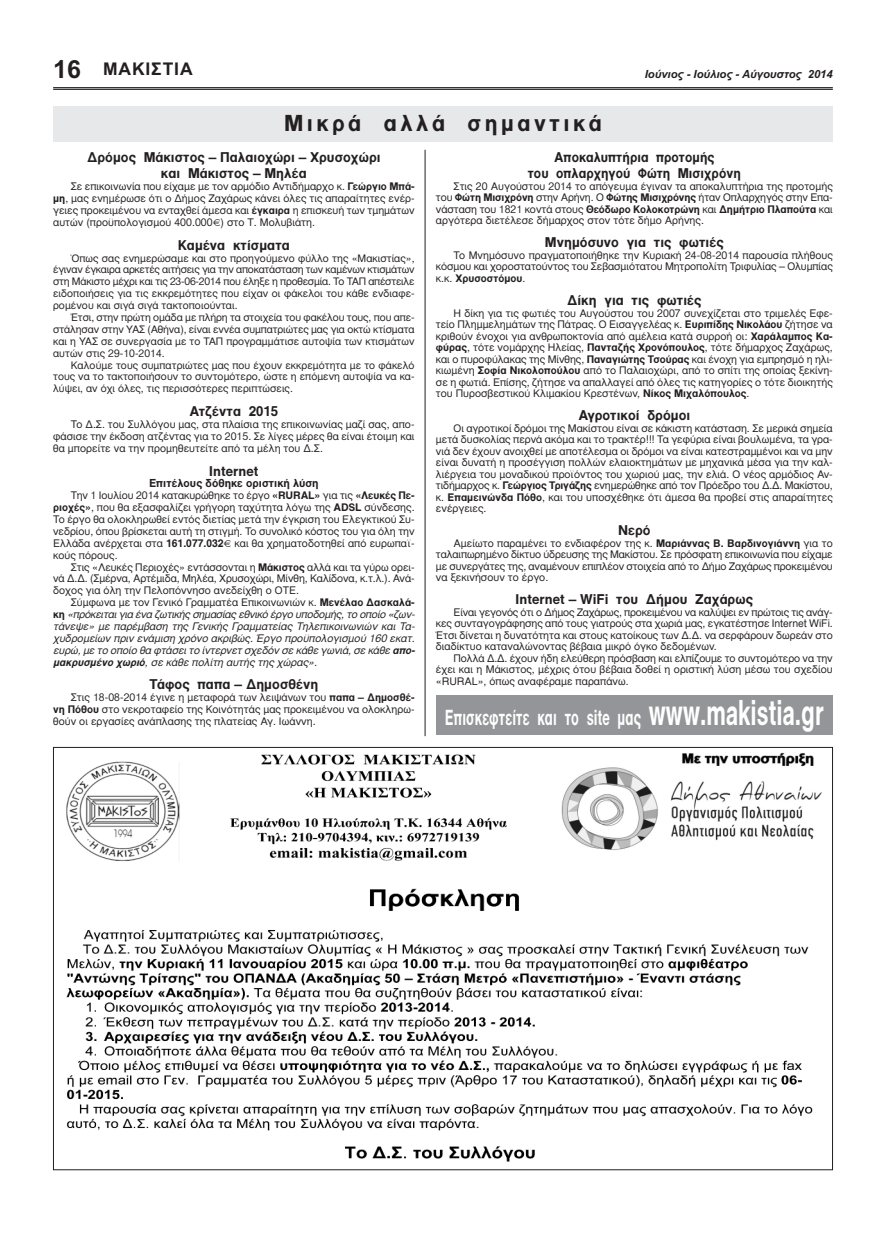
<style>
.page{position:relative;width:886px;height:1241px;background:#fff}
.page>*{position:absolute;margin:0;border:0;box-sizing:border-box;transform-origin:0 0}
.t1{font:700 22.5px "Gr Helvetica";letter-spacing:.15em;color:#231f20}
.t2{font:700 21.25px "Gr Helvetica";color:#fff;scale:.65 1}
.t3{font:700 17.5px "Arial";letter-spacing:.05em;color:#231f20}
.t4{font:700 13.75px/16.2px "Gr Helvetica";color:#231f20;text-align:center}
.t5{font:700 13.75px/16.2px "Gr Helvetica";color:#231f20;text-align:center;scale:.95 1}
.t6{font:italic 700 11.25px "Arial";color:#231f20}
.t7{font:700 11.25px "Gr Helvetica";color:#231f20}
.t8{font:10.62px/11.5px "Gr Helvetica";color:#231f20;text-align:justify}
.t9{font:italic 10.62px/11.9px "Gr Helvetica";color:#231f20}
.t10{font:10.5px/11.9px "Gr Helvetica";color:#231f20;text-align:justify}
.s1{font-size:25px}
.s2{font-weight:700}
.s3{font-style:normal}
.s4{font-weight:700;font-style:normal}
.s5{font-size:35px}
</style>
<div class="page">
<hr style="left:53px;top:87px;width:780px;height:1px;background:#231f20">
<hr style="left:53px;top:89px;width:780px;height:1px;background:#231f20">
<div style="left:53px;top:106px;width:780px;height:36px;background:#e7e8e9"></div>
<hr style="left:425px;top:150px;width:1px;height:586px;background:#231f20">
<img style="left:66px;top:752px;width:756px;height:410px">
<div style="left:436px;top:695px;width:397px;height:39px;background:#939598"></div>
<h3 class="t3" style="left:53px;top:59px;width:141px"><span class="s1">16</span> ΜΑΚΙΣΤΙΑ</h3>
<p class="t6" style="left:645px;top:68px;width:190px">Ιούνιος - Ιούλιος - Αύγουστος 2014</p>
<h1 class="t1" style="left:284px;top:111px;width:319px">Μικρά αλλά σημαντικά</h1>
<p class="t4" style="left:87px;top:149px;width:295px">Δρόμος Μάκιστος – Παλαιοχώρι – Χρυσοχώρι και Μάκιστος – Μηλέα</p>
<p class="t8" style="left:53px;top:181px;width:363px;line-height:11.9px;text-indent:18px">Σε επικοινωνία που είχαμε με τον αρμόδιο Αντιδήμαρχο κ. <span class="s2">Γεώργιο Μπά&shy;μη</span>, μας ενημέρωσε ότι ο Δήμος Ζαχάρως κάνει όλες τις απαραίτητες ενέρ&shy;γειες προκειμένου να ενταχθεί άμεσα και <span class="s2">έγκαιρα</span> η επισκευή των τμημάτων αυτών (προϋπολογισμού 400.000€) στο Τ. Μολυβιάτη.</p>
<p class="t4" style="left:178px;top:237px;width:114px">Καμένα κτίσματα</p>
<p class="t10" style="left:53px;top:252px;width:363px;text-indent:18px">Όπως σας ενημερώσαμε και στο προηγούμενο φύλλο της «Μακιστίας», έγιναν έγκαιρα αρκετές αιτήσεις για την αποκατάσταση των καμένων κτισμάτων στη Μάκιστο μέχρι και τις 23-06-2014 που έληξε η προθεσμία. Το ΤΑΠ απέστειλε ειδοποιήσεις για τις εκκρεμότητες που είχαν οι φάκελοι του κάθε ενδιαφε&shy;ρομένου και σιγά σιγά τακτοποιούνται.</p>
<p class="t10" style="left:53px;top:311px;width:363px;text-indent:18px">Έτσι, στην πρώτη ομάδα με πλήρη τα στοιχεία του φακέλου τους, που απε&shy;στάλησαν στην ΥΑΣ (Αθήνα), είναι εννέα συμπατριώτες μας για οκτώ κτίσματα και η ΥΑΣ σε συνεργασία με το ΤΑΠ προγραμμάτισε αυτοψία των κτισμάτων αυτών στις 29-10-2014.</p>
<p class="t10" style="left:53px;top:359px;width:363px;text-indent:18px">Καλούμε τους συμπατριώτες μας που έχουν εκκρεμότητα με το φάκελό τους να το τακτοποιήσουν το συντομότερο, ώστε η επόμενη αυτοψία να κα&shy;λύψει, αν όχι όλες, τις περισσότερες περιπτώσεις.</p>
<p class="t4" style="left:189px;top:403px;width:90px">Ατζέντα 2015</p>
<p class="t8" style="left:53px;top:418px;width:363px;line-height:11.9px;text-indent:18px">Το Δ.Σ. του Συλλόγου μας, στα πλαίσια της επικοινωνίας μαζί σας, απο&shy;φάσισε την έκδοση ατζέντας για το 2015. Σε λίγες μέρες θα είναι έτοιμη και θα μπορείτε να την προμηθευτείτε από τα μέλη του Δ.Σ.</p>
<p class="t4" style="left:209px;top:462px;width:51px">Internet</p>
<p class="t7" style="left:149px;top:477px;width:171px">Επιτέλους δόθηκε οριστική λύση</p>
<p class="t8" style="left:53px;top:490px;width:363px;line-height:11.9px;text-indent:18px">Την 1 Ιουλίου 2014 κατακυρώθηκε το έργο <span class="s2">«RURAL»</span> για τις <span class="s2">«Λευκές Πε&shy;ριοχές»</span>, που θα εξασφαλίζει γρήγορη ταχύτητα λόγω της <span class="s2">ADSL</span> σύνδεσης.<br>Το έργο θα ολοκληρωθεί εντός διετίας μετά την έγκριση του Ελεγκτικού Συ&shy;νεδρίου, όπου βρίσκεται αυτή τη στιγμή. Το συνολικό κόστος του για όλη την Ελλάδα ανέρχεται στα <span class="s2">161.077.032€</span> και θα χρηματοδοτηθεί από ευρωπαϊ&shy;κούς πόρους.</p>
<p class="t8" style="left:53px;top:561px;width:363px;line-height:11.9px;text-indent:18px">Στις «Λευκές Περιοχές» εντάσσονται η <span class="s2">Μάκιστος</span> αλλά και τα γύρω ορει&shy;νά Δ.Δ. (Σμέρνα, Αρτέμιδα, Μηλέα, Χρυσοχώρι, Μίνθη, Καλίδονα, κ.τ.λ.). Ανά&shy;δοχος για όλη την Πελοπόννησο ανεδείχθη ο ΟΤΕ.</p>
<p class="t9" style="left:53px;top:596px;width:365px;text-indent:18px"><span class="s3">Σύμφωνα με τον Γενικό Γραμματέα Επικοινωνιών κ.</span> <span class="s4">Μενέλαο Δασκαλά&shy;κ η</span> «πρόκειται για ένα ζωτικής σημασίας εθνικό έργο υποδομής, το οποίο «ζων&shy;τάνεψε» με παρέμβαση της Γενικής Γραμματείας Τηλεπικοινωνιών και Τα&shy;χυδρομείων πριν ενάμιση χρόνο ακριβώς. Έργο προϋπολογισμού 160 εκατ. ευρώ, με το οποίο θα φτάσει το ίντερνετ σχεδόν σε κάθε γωνιά, σε κάθε <span class="s2">απο&shy;μακρυσμένο χωριό</span>, σε κάθε πολίτη αυτής της χώρας».</p>
<p class="t4" style="left:149px;top:676px;width:170px">Τάφος παπα – Δημοσθένη</p>
<p class="t8" style="left:53px;top:691px;width:363px;line-height:11.9px;text-indent:18px">Στις 18-08-2014 έγινε η μεταφορά των λειψάνων του <span class="s2">παπα – Δημοσθέ&shy;νη Πόθου</span> στο νεκροταφείο της Κοινότητάς μας προκειμένου να ολοκληρω&shy;θούν οι εργασίες ανάπλασης της πλατείας Αγ. Ιωάννη.</p>
<p class="t5" style="left:528px;top:149px;width:226px">Αποκαλυπτήρια προτομής<br>του οπλαρχηγού Φώτη Μισιχρόνη</p>
<p class="t8" style="left:436px;top:181px;width:398px;text-indent:18px">Στις 20 Αυγούστου 2014 το απόγευμα έγιναν τα αποκαλυπτήρια της προτομής του <span class="s2">Φώτη Μισιχρόνη</span> στην Αρήνη. Ο <span class="s2">Φώτης Μισιχρόνης</span> ήταν Οπλαρχηγός στην Επα&shy;νάσταση του 1821 κοντά στους <span class="s2">Θεόδωρο Κολοκοτρώνη</span> και <span class="s2">Δημήτριο Πλαπούτα</span> και αργότερα διετέλεσε δήμαρχος στον τότε δήμο Αρήνης.</p>
<p class="t4" style="left:545px;top:235px;width:180px">Μνημόσυνο για τις φωτιές</p>
<p class="t8" style="left:436px;top:250px;width:398px;text-indent:18px">Το Μνημόσυνο πραγματοποιήθηκε την Κυριακή 24-08-2014 παρουσία πλήθους κόσμου και χοροστατούντος του Σεβασμιότατου Μητροπολίτη Τριφυλίας – Ολυμπίας κ.κ. <span class="s2">Χρυσοστόμου</span>.</p>
<p class="t4" style="left:567px;top:292px;width:136px">Δίκη για τις φωτιές</p>
<p class="t8" style="left:436px;top:307px;width:398px;text-indent:18px">Η δίκη για τις φωτιές του Αυγούστου του 2007 συνεχίζεται στο τριμελές Εφε&shy;τείο Πλημμελημάτων της Πάτρας. Ο Εισαγγελέας κ. <span class="s2">Ευριπίδης Νικολάου</span> ζήτησε να κριθούν ένοχοι για ανθρωποκτονία από αμέλεια κατά συρροή οι: <span class="s2">Χαράλαμπος Κα&shy;φύρας</span>, τότε νομάρχης Ηλείας, <span class="s2">Πανταζής Χρονόπουλος</span>, τότε δήμαρχος Ζαχάρως, και ο πυροφύλακας της Μίνθης, <span class="s2">Παναγιώτης Τσούρας</span> και ένοχη για εμπρησμό η ηλι&shy;κιωμένη <span class="s2">Σοφία Νικολοπούλου</span> από το Παλαιοχώρι, από το σπίτι της οποίας ξεκίνη&shy;σε η φωτιά. Επίσης, ζήτησε να απαλλαγεί από όλες τις κατηγορίες ο τότε διοικητής του Πυροσβεστικού Κλιμακίου Κρεστένων, <span class="s2">Νίκος Μιχαλόπουλος</span>.</p>
<p class="t4" style="left:578px;top:407px;width:114px">Αγροτικοί δρόμοι</p>
<p class="t8" style="left:436px;top:422px;width:398px;text-indent:18px">Οι αγροτικοί δρόμοι της Μακίστου είναι σε κάκιστη κατάσταση. Σε μερικά σημεία μετά δυσκολίας περνά ακόμα και το τρακτέρ!!! Τα γεφύρια είναι βουλωμένα, τα γρα&shy;νιά δεν έχουν ανοιχθεί με αποτέλεσμα οι δρόμοι να είναι κατεστραμμένοι και να μην είναι δυνατή η προσέγγιση πολλών ελαιοκτημάτων με μηχανικά μέσα για την καλ&shy;λιέργεια του μοναδικού προϊόντος του χωριού μας, την ελιά. Ο νέος αρμόδιος Αν&shy;τιδήμαρχος κ. <span class="s2">Γεώργιος Τριγάζης</span> ενημερώθηκε από τον Πρόεδρο του Δ.Δ. Μακίστου, κ. <span class="s2">Επαμεινώνδα Πόθο</span>, και του υποσχέθηκε ότι άμεσα θα προβεί στις απαραίτητες ενέργειες.</p>
<p class="t4" style="left:618px;top:522px;width:34px">Νερό</p>
<p class="t8" style="left:436px;top:537px;width:398px;text-indent:18px">Αμείωτο παραμένει το ενδιαφέρον της κ. <span class="s2">Μαριάννας Β. Βαρδινογιάννη</span> για το ταλαιπωρημένο δίκτυο ύδρευσης της Μακίστου. Σε πρόσφατη επικοινωνία που είχαμε με συνεργάτες της, αναμένουν επιπλέον στοιχεία από το Δήμο Ζαχάρως προκειμένου να ξεκινήσουν το έργο.</p>
<p class="t4" style="left:516px;top:591px;width:239px">Internet – WiFi του Δήμου Ζαχάρως</p>
<p class="t8" style="left:436px;top:606px;width:398px;text-indent:18px">Είναι γεγονός ότι ο Δήμος Ζαχάρως, προκειμένου να καλύψει εν πρώτοις τις ανάγ&shy;κες συνταγογράφησης από τους γιατρούς στα χωριά μας, εγκατέστησε Internet WiFi.<br>Έτσι δίνεται η δυνατότητα και στους κατοίκους των Δ.Δ. να σερφάρουν δωρεάν στο διαδίκτυο καταναλώνοντας βέβαια μικρό όγκο δεδομένων.</p>
<p class="t8" style="left:436px;top:652px;width:398px;text-indent:18px">Πολλά Δ.Δ. έχουν ήδη ελεύθερη πρόσβαση και ελπίζουμε το συντομότερο να την έχει και η Μάκιστος, μέχρις ότου βέβαια δοθεί η οριστική λύση μέσω του σχεδίου «RURAL», όπως αναφέραμε παραπάνω.</p>
<h2 class="t2" style="left:445px;top:706px;width:584px">Επισκεφτείτε και το site μας <span class="s5">www.makistia.gr</span></h2>
</div>
